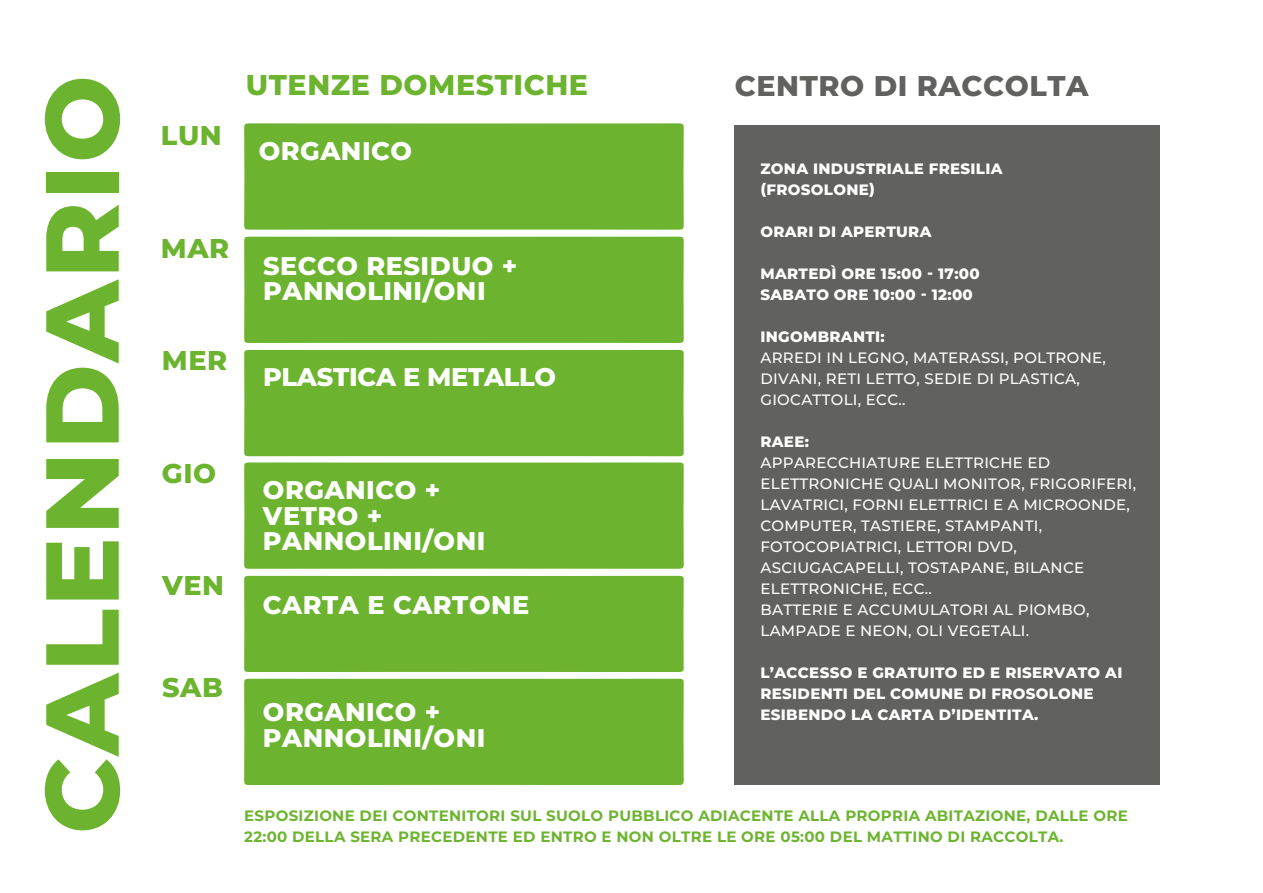
<style>
.page{position:relative;width:1263px;height:893px;background:#fff}
.page>*{position:absolute;margin:0;border:0;box-sizing:border-box;transform-origin:0 0}
.t1{font:800 103.5px "Montserrat";letter-spacing:.02em;color:#6cb42f}
.t2{font:800 28.5px "Montserrat";letter-spacing:.02em;color:#6cb42f}
.t3{font:800 28.5px "Montserrat";letter-spacing:.02em;color:#616160}
.t4{font:800 27.15px "Montserrat";letter-spacing:.02em;color:#6cb42f}
.t5{font:800 25.5px/25.5px "Montserrat";letter-spacing:.02em;color:#fff}
.t6{font:800 25.5px "Montserrat";letter-spacing:-.01em;color:#fff}
.t7{font:500 15px/21px "Montserrat";letter-spacing:.02em;color:#fff}
.t8{font:800 15px/21px "Montserrat";letter-spacing:.02em;color:#fff}
.t9{font:700 15px/21px "Montserrat";letter-spacing:.02em;color:#6cb42f}
</style>
<div class="page">
<div style="left:734px;top:125px;width:426px;height:659px;background:#616160"></div>
<div style="left:244px;top:350px;width:440px;height:106px;background:#6cb42f"></div>
<div style="left:244px;top:237px;width:440px;height:106px;background:#6cb42f"></div>
<div style="left:244px;top:123px;width:440px;height:107px;background:#6cb42f"></div>
<div style="left:244px;top:576px;width:440px;height:96px;background:#6cb42f"></div>
<div style="left:244px;top:462px;width:440px;height:107px;background:#6cb42f"></div>
<div style="left:244px;top:679px;width:440px;height:106px;background:#6cb42f"></div>
<h1 class="t1" style="left:6px;top:834px;width:760px;rotate:-90deg">CALENDARIO</h1>
<h3 class="t4" style="left:161px;top:116px;width:62px">LUN</h3>
<h2 class="t2" style="left:246px;top:64px;width:344px">UTENZE DOMESTICHE</h2>
<h3 class="t5" style="left:259px;top:137px;width:155px">ORGANICO</h3>
<h3 class="t4" style="left:161px;top:228px;width:70px">MAR</h3>
<h3 class="t4" style="left:162px;top:341px;width:67px">MER</h3>
<h3 class="t4" style="left:162px;top:453px;width:56px">GIO</h3>
<h3 class="t4" style="left:162px;top:566px;width:63px">VEN</h3>
<h3 class="t4" style="left:162px;top:667px;width:62px">SAB</h3>
<h3 class="t5" style="left:263px;top:251px;width:256px">SECCO RESIDUO +<br>PANNOLINI/ONI</h3>
<h3 class="t6" style="left:263px;top:358px;width:295px">PLASTICA E METALLO</h3>
<h3 class="t5" style="left:263px;top:476px;width:224px">ORGANICO +<br>VETRO +<br>PANNOLINI/ONI</h3>
<h3 class="t5" style="left:263px;top:590px;width:268px">CARTA E CARTONE</h3>
<h3 class="t5" style="left:263px;top:698px;width:224px">ORGANICO +<br>PANNOLINI/ONI</h3>
<h2 class="t3" style="left:735px;top:65px;width:355px">CENTRO DI RACCOLTA</h2>
<p class="t8" style="left:760px;top:157px;width:244px">ZONA INDUSTRIALE FRESILIA (FROSOLONE)</p>
<p class="t8" style="left:760px;top:220px;width:173px">ORARI DI APERTURA</p>
<p class="t8" style="left:760px;top:262px;width:221px">MARTEDÌ ORE 15:00 - 17:00<br>SABATO ORE 10:00 - 12:00</p>
<p class="t8" style="left:760px;top:325px;width:126px">INGOMBRANTI:</p>
<p class="t7" style="left:760px;top:346px;width:347px">ARREDI IN LEGNO, MATERASSI, POLTRONE,<br>DIVANI, RETI LETTO, SEDIE DI PLASTICA,<br>GIOCATTOLI, ECC..</p>
<p class="t8" style="left:760px;top:430px;width:50px">RAEE:</p>
<p class="t7" style="left:760px;top:451px;width:377px">APPARECCHIATURE ELETTRICHE ED ELETTRONICHE QUALI MONITOR, FRIGORIFERI, LAVATRICI, FORNI ELETTRICI E A MICROONDE, COMPUTER, TASTIERE, STAMPANTI, FOTOCOPIATRICI, LETTORI DVD, ASCIUGACAPELLI, TOSTAPANE, BILANCE ELETTRONICHE, ECC..<br>BATTERIE E ACCUMULATORI AL PIOMBO, LAMPADE E NEON, OLI VEGETALI.</p>
<p class="t8" style="left:760px;top:661px;width:363px">L’ACCESSO E GRATUITO ED E RISERVATO AI<br>RESIDENTI DEL COMUNE DI FROSOLONE<br>ESIBENDO LA CARTA D’IDENTITA.</p>
<p class="t9" style="left:244px;top:804px;width:885px">ESPOSIZIONE DEI CONTENITORI SUL SUOLO PUBBLICO ADIACENTE ALLA PROPRIA ABITAZIONE, DALLE ORE<br>22:00 DELLA SERA PRECEDENTE ED ENTRO E NON OLTRE LE ORE 05:00 DEL MATTINO DI RACCOLTA.</p>
</div>
